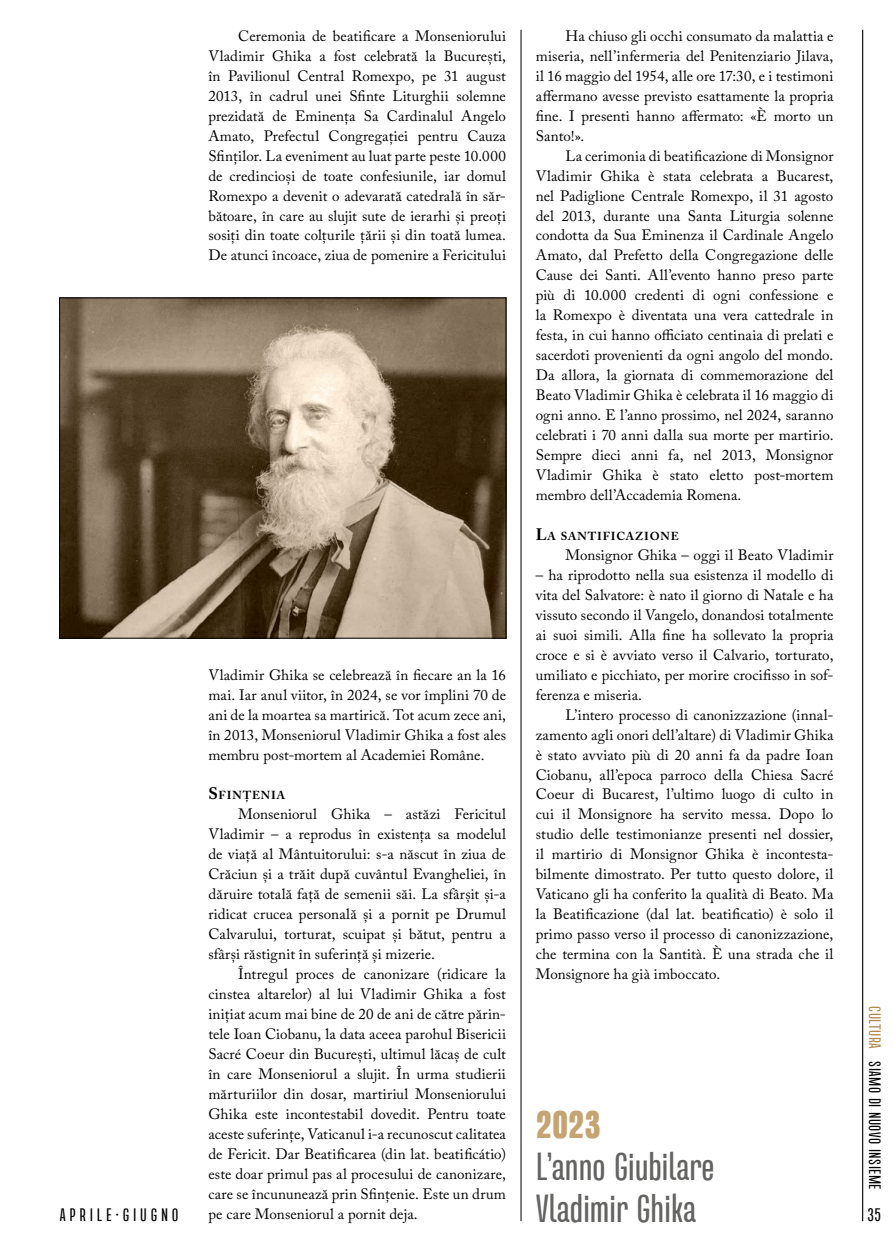
<style>
.page{position:relative;width:893px;height:1251px;background:#fff}
.page>*{position:absolute;margin:0;border:0;box-sizing:border-box;transform-origin:0 0}
.t1{font:39px/42px "Naratif Condensed";color:#636362}
.t2{font:900 39px "Naratif Condensed";color:#c5a472}
.t3{font:18px "Naratif Condensed";letter-spacing:.21em;color:#000}
.t4{font:16.5px "Naratif Condensed";letter-spacing:.03em;color:#000}
.t5{font:16.5px "Naratif Condensed";letter-spacing:.03em;color:#b28949}
.t6{font:15px/20px "Adobe Caslon Pro";letter-spacing:.005em;color:#000;text-align:justify}
.t7{font:700 11.55px "Adobe Caslon Pro";letter-spacing:.07em;color:#000}
.s1{font-size:16.5px}
</style>
<div class="page">
<hr style="left:862px;top:30px;width:1px;height:1190px;background:#000">
<hr style="left:521px;top:30px;width:1px;height:1190px;background:#000">
<img style="left:62px;top:300px;width:442px;height:336px">
<div style="left:60px;top:298px;width:446px;height:340px;border:1px solid #000"></div>
<p class="t3" style="left:60px;top:1204px;width:120px">APRILE•GIUGNO</p>
<p class="t6" style="left:208px;top:26px;width:299px;text-indent:30px">Ceremonia de beatificare a Monseniorului Vladimir Ghika a fost celebrată la București, în Pavilionul Central Romexpo, pe 31 august 2013, în cadrul unei Sfinte Liturghii solemne prezidată de Eminența Sa Cardinalul Angelo Amato, Prefectul Congregației pentru Cauza Sfinților. La eveniment au luat parte peste 10.000 de credincioși de toate confesiunile, iar domul Romexpo a devenit o adevarată catedrală în săr&shy;bătoare, în care au slujit sute de ierarhi și preoți sosiți din toate colțurile țării și din toată lumea.<br>De atunci încoace, ziua de pomenire a Fericitului</p>
<p class="t6" style="left:208px;top:664px;width:299px">Vladimir Ghika se celebrează în fiecare an la 16 mai. Iar anul viitor, în 2024, se vor împlini 70 de ani de la moartea sa martirică. Tot acum zece ani, în 2013, Monseniorul Vladimir Ghika a fost ales membru post-mortem al Academiei Române.</p>
<p class="t7" style="left:208px;top:788px;width:78px"><span class="s1">S</span>FINȚENIA</p>
<p class="t6" style="left:208px;top:804px;width:299px;text-indent:30px">Monseniorul Ghika – astăzi Fericitul Vladimir – a reprodus în existența sa modelul de viață al Mântuitorului: s-a născut în ziua de Crăciun și a trăit după cuvântul Evangheliei, în dăruire totală față de semenii săi. La sfârșit și-a ridicat crucea personală și a pornit pe Drumul Calvarului, torturat, scuipat și bătut, pentru a sfârși răstignit în suferință și mizerie.</p>
<p class="t6" style="left:208px;top:963px;width:299px;text-indent:30px">Întregul proces de canonizare (ridicare la cinstea altarelor) al lui Vladimir Ghika a fost inițiat acum mai bine de 20 de ani de către părin&shy;tele Ioan Ciobanu, la data aceea parohul Bisericii Sacré Coeur din București, ultimul lăcaș de cult în care Monseniorul a slujit. În urma studierii mărturiilor din dosar, martiriul Monseniorului Ghika este incontestabil dovedit. Pentru toate aceste suferințe, Vaticanul i-a recunoscut calitatea de Fericit. Dar Beatificarea (din lat. beatificátio) este doar primul pas al procesului de canonizare, care se încununează prin Sfințenie. Este un drum pe care Monseniorul a pornit deja.</p>
<p class="t6" style="left:536px;top:26px;width:299px;text-indent:30px">Ha chiuso gli occhi consumato da malattia e miseria, nell’infermeria del Penitenziario Jilava, il 16 maggio del 1954, alle ore 17:30, e i testimoni affermano avesse previsto esattamente la propria fine. I presenti hanno affermato: «È morto un Santo!».</p>
<p class="t6" style="left:536px;top:145px;width:299px;text-indent:30px">La cerimonia di beatificazione di Monsignor Vladimir Ghika è stata celebrata a Bucarest, nel Padiglione Centrale Romexpo, il 31 agosto del 2013, durante una Santa Liturgia solenne condotta da Sua Eminenza il Cardinale Angelo Amato, dal Prefetto della Congregazione delle Cause dei Santi. All’evento hanno preso parte più di 10.000 credenti di ogni confessione e la Romexpo è diventata una vera cattedrale in festa, in cui hanno officiato centinaia di prelati e sacerdoti provenienti da ogni angolo del mondo.<br>Da allora, la giornata di commemorazione del Beato Vladimir Ghika è celebrata il 16 maggio di ogni anno. E l’anno prossimo, nel 2024, saranno celebrati i 70 anni dalla sua morte per martirio.<br>Sempre dieci anni fa, nel 2013, Monsignor Vladimir Ghika è stato eletto post-mortem membro dell’Accademia Romena.</p>
<p class="t7" style="left:536px;top:529px;width:144px"><span class="s1">L</span>A SANTIFICAZIONE</p>
<p class="t6" style="left:566px;top:544px;width:269px">Monsignor Ghika – oggi il Beato Vladimir</p>
<p class="t6" style="left:536px;top:564px;width:299px">– ha riprodotto nella sua esistenza il modello di vita del Salvatore: è nato il giorno di Natale e ha vissuto secondo il Vangelo, donandosi totalmente ai suoi simili. Alla fine ha sollevato la propria croce e si è avviato verso il Calvario, torturato, umiliato e picchiato, per morire crocifisso in sof&shy;ferenza e miseria.</p>
<p class="t6" style="left:536px;top:704px;width:299px;text-indent:30px">L’intero processo di canonizzazione (innal&shy;zamento agli onori dell’altare) di Vladimir Ghika è stato avviato più di 20 anni fa da padre Ioan Ciobanu, all’epoca parroco della Chiesa Sacré Coeur di Bucarest, l’ultimo luogo di culto in cui il Monsignore ha servito messa. Dopo lo studio delle testimonianze presenti nel dossier, il martirio di Monsignor Ghika è incontesta&shy;bilmente dimostrato. Per tutto questo dolore, il Vaticano gli ha conferito la qualità di Beato. Ma la Beatificazione (dal lat. beatificatio) è solo il primo passo verso il processo di canonizzazione, che termina con la Santità. È una strada che il Monsignore ha già imboccato.</p>
<h1 class="t2" style="left:536px;top:1101px;width:67px">2023</h1>
<h1 class="t1" style="left:536px;top:1144px;width:180px">L’anno Giubilare<br>Vladimir Ghika</h1>
<p class="t5" style="left:884px;top:1006px;width:44px;rotate:90deg">CULTURA</p>
<p class="t4" style="left:884px;top:1061px;width:128px;rotate:90deg">Siamo di nuovo insieme</p>
<p class="t3" style="left:867px;top:1204px;width:15px">35</p>
</div>
